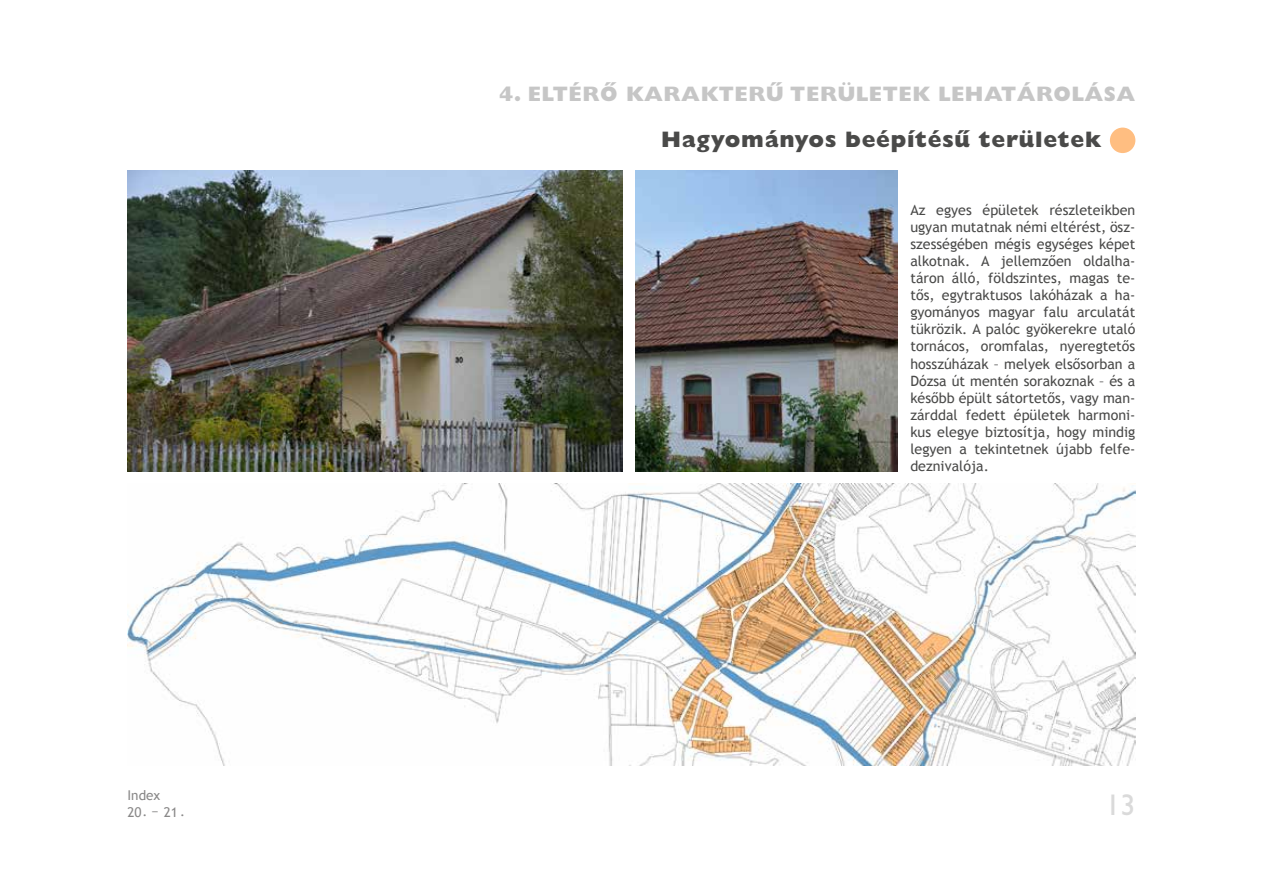
<style>
.page{position:relative;width:1263px;height:893px;background:#fff}
.page>*{position:absolute;margin:0;border:0;box-sizing:border-box;transform-origin:0 0}
.t1{font:30px "H Gill Sans A";color:#dadada}
.t2{font:22.5px "H Gill Sans Extra Bold A";letter-spacing:.03em;color:#4a4a49}
.t3{font:21px "H Gill Sans Extra Bold A";letter-spacing:.03em;color:#c6c6c6}
.t4{font:14.25px/17.1px "Trebuchet MS";color:#4a4a49;text-align:justify}
.t5{font:13.5px "Trebuchet MS";color:#898888}
</style>
<div class="page">
<div style="left:1110px;top:128px;width:25px;height:25px;background:#ffbe81;border-radius:50%"></div>
<img style="left:128px;top:484px;width:1007px;height:281px">
<img style="left:128px;top:170px;width:495px;height:301px">
<img style="left:636px;top:170px;width:262px;height:301px">
<p class="t5" style="left:128px;top:787px;width:34px">Index</p>
<p class="t5" style="left:128px;top:804px;width:59px">20. − 21.</p>
<h3 class="t3" style="left:499px;top:81px;width:638px">4. ELTÉRÔ KARAKTERÛ TERÜLETEK LEHATÁROLÁSA</h3>
<h2 class="t2" style="left:661px;top:126px;width:441px">Hagyományos beépítésû területek</h2>
<p class="t4" style="left:910px;top:201px;width:226px">Az egyes épületek részleteikben ugyan mutatnak némi eltérést, ös - szességében mégis egységes képet alkotnak. A jellemzően oldalha&shy;táron álló, földszintes, magas te&shy;tős, egytraktusos lakóházak a ha&shy;gyományos magyar falu arculatát tükrözik. A palóc gyökerekre utaló tornácos, oromfalas, nyeregtetős hosszúházak – melyek elsősorban a Dózsa út mentén sorakoznak – és a később épült sátortetős, vagy man&shy;zárddal fedett épületek harmoni&shy;kus elegye biztosítja, hogy mindig legyen a tekintetnek újabb felfe&shy;deznivalója.</p>
<h1 class="t1" style="left:1105px;top:788px;width:31px">13</h1>
</div>
